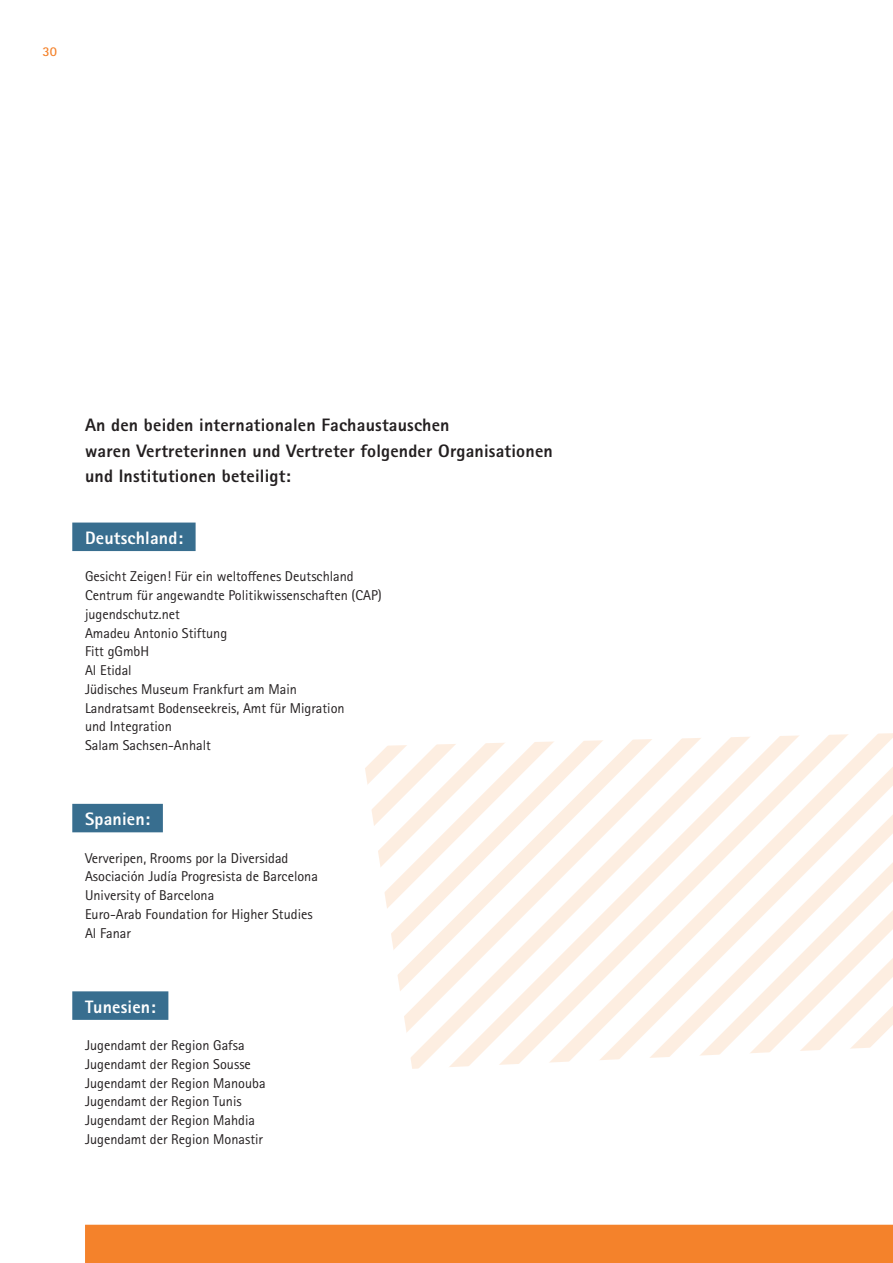
<style>
.page{position:relative;width:893px;height:1263px;background:#fff}
.page>*{position:absolute;margin:0;border:0;box-sizing:border-box;transform-origin:0 0}
.t1{font:800 18px/25.5px "Rotis Sans Serif Pro";letter-spacing:.01em;color:#231f20}
.t2{font:800 18px "Rotis Sans Serif Pro";letter-spacing:.01em;color:#fff}
.t3{font:14.25px/18.8px "Rotis Sans Serif Pro";color:#231f20}
.t4{font:700 13.5px "Rotis Sans Serif Pro";color:#f4822b}
</style>
<div class="page">
<div style="left:85px;top:1225px;width:808px;height:38px;background:#f4822b"></div>
<svg style="left:379px;top:745px;width:24px;height:246px"></svg>
<svg style="left:403px;top:745px;width:24px;height:324px"></svg>
<svg style="left:427px;top:744px;width:24px;height:323px"></svg>
<svg style="left:451px;top:744px;width:24px;height:323px"></svg>
<svg style="left:475px;top:743px;width:24px;height:317px"></svg>
<svg style="left:499px;top:743px;width:24px;height:322px"></svg>
<svg style="left:523px;top:742px;width:23px;height:318px"></svg>
<svg style="left:546px;top:741px;width:24px;height:322px"></svg>
<svg style="left:570px;top:740px;width:24px;height:320px"></svg>
<svg style="left:594px;top:740px;width:24px;height:320px"></svg>
<svg style="left:618px;top:739px;width:24px;height:320px"></svg>
<svg style="left:642px;top:733px;width:251px;height:325px"></svg>
<div style="left:72px;top:522px;width:124px;height:29px;background:#386e8f"></div>
<div style="left:72px;top:804px;width:91px;height:28px;background:#386e8f"></div>
<div style="left:72px;top:991px;width:96px;height:29px;background:#386e8f"></div>
<p class="t4" style="left:43px;top:43px;width:16px">30</p>
<p class="t1" style="left:85px;top:412px;width:469px">An den beiden internationalen Fachaustauschen<br>waren Vertreterinnen und Vertreter folgender Organisationen und Institutionen beteiligt:</p>
<p class="t2" style="left:85px;top:526px;width:99px">Deutschland:</p>
<p class="t3" style="left:85px;top:567px;width:298px">Gesicht Zeigen! Für ein weltoffenes Deutschland<br>Centrum für angewandte Politikwissenschaften (CAP) jugendschutz.net<br>Amadeu Antonio Stiftung<br>Fitt gGmbH<br>Al Etidal<br>Jüdisches Museum Frankfurt am Main<br>Landratsamt Bodenseekreis, Amt für Migration<br>und Integration<br>Salam Sachsen-Anhalt</p>
<p class="t2" style="left:85px;top:807px;width:67px">Spanien:</p>
<p class="t3" style="left:85px;top:848px;width:234px">Ververipen, Rrooms por la Diversidad<br>Asociación Judía Progresista de Barcelona<br>University of Barcelona<br>Euro-Arab Foundation for Higher Studies<br>Al Fanar</p>
<p class="t2" style="left:85px;top:995px;width:72px">Tunesien:</p>
<p class="t3" style="left:85px;top:1036px;width:182px">Jugendamt der Region Gafsa<br>Jugendamt der Region Sousse<br>Jugendamt der Region Manouba<br>Jugendamt der Region Tunis<br>Jugendamt der Region Mahdia<br>Jugendamt der Region Monastir</p>
</div>
